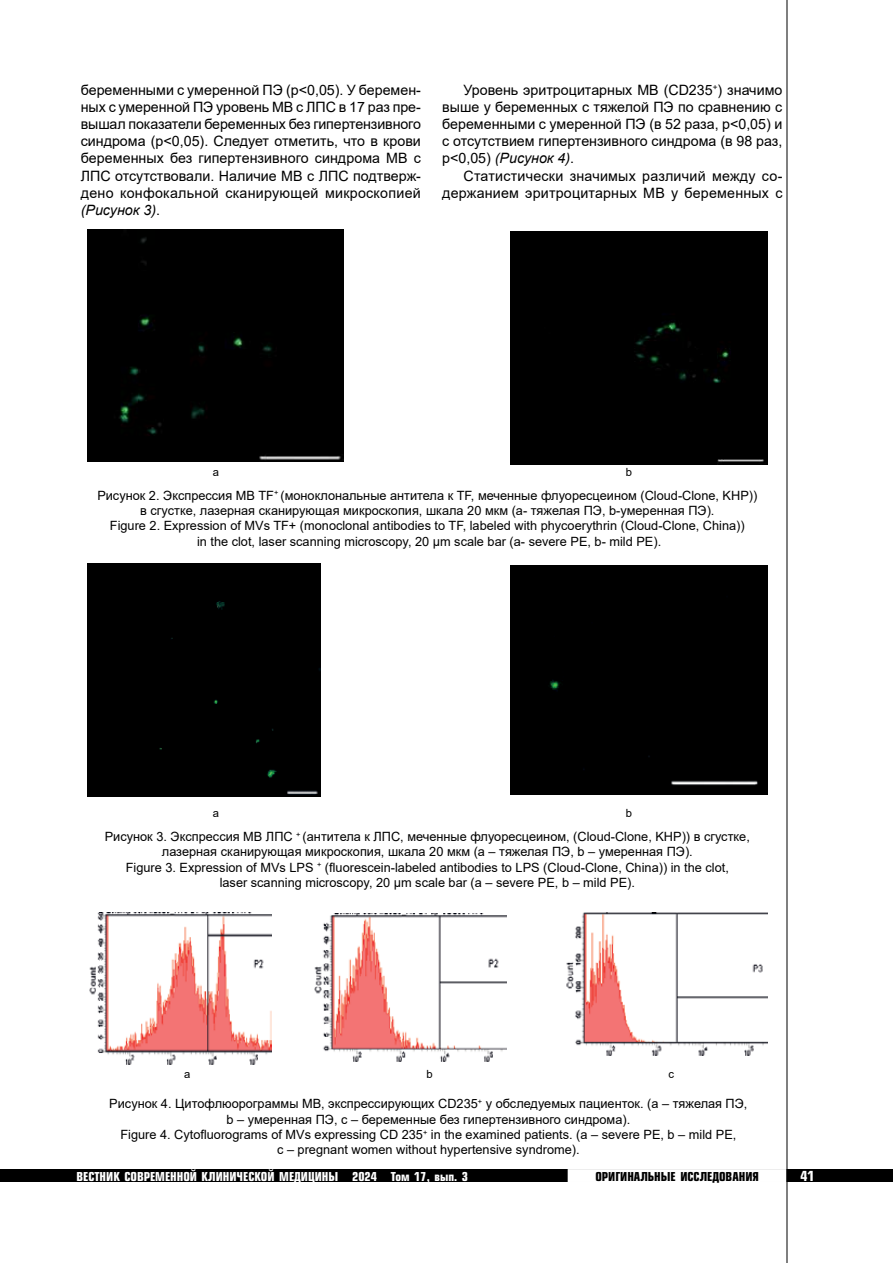
<style>
.page{position:relative;width:893px;height:1263px;background:#fff}
.page>*{position:absolute;margin:0;border:0;box-sizing:border-box;transform-origin:0 0}
.t1{font:14.25px/17.1px "Arial";letter-spacing:.015em;color:#000;text-align:justify}
.t2{font:700 13.5px "Europe Cond";color:#fff}
.t3{font:12.75px/15.3px "Arial";color:#000;text-align:center}
.t4{font:700 12px "Europe Cond";color:#fff}
.t5{font:700 12px "Europe Cond";color:#000}
.t6{font:11.25px "Arial";color:#000}
.s1{font-style:italic}
</style>
<div class="page">
<div style="left:0;top:1169px;width:893px;height:13px;background:#000"></div>
<div style="left:568px;top:1169px;width:218px;height:13px;background:#fff;border:2px solid #fff"></div>
<hr style="left:787px;top:0;width:1px;height:1263px;background:#000">
<div style="left:510px;top:232px;width:258px;height:233px;background:#000"></div>
<div style="left:87px;top:229px;width:256px;height:233px;background:#000"></div>
<div style="left:87px;top:563px;width:233px;height:234px;background:#000"></div>
<div style="left:510px;top:566px;width:258px;height:229px;background:#000"></div>
<img style="left:89px;top:912px;width:182px;height:152px">
<img style="left:314px;top:913px;width:192px;height:148px">
<img style="left:566px;top:912px;width:201px;height:144px">
<p class="t1" style="left:81px;top:81px;width:342px">беременными с умеренной ПЭ (p&lt;0,05). У беремен&shy;ных с умеренной ПЭ уровень МВ с ЛПС в 17 раз пре&shy;вышал показатели беременных без гипертензивного синдрома (p&lt;0,05). Следует отметить, что в крови беременных без гипертензивного синдрома МВ с ЛПС отсутствовали. Наличие МВ с ЛПС подтверж&shy;дено конфокальной сканирующей микроскопией <span class="s1">(Рисунок 3)</span>.</p>
<p class="t1" style="left:442px;top:81px;width:342px;text-indent:21px">Уровень эритроцитарных МВ (CD235<sup>+</sup>) значимо выше у беременных с тяжелой ПЭ по сравнению с беременными с умеренной ПЭ (в 52 раза, p&lt;0,05) и с отсутствием гипертензивного синдрома (в 98 раз, p&lt;0,05) <span class="s1">(Рисунок 4)</span>.</p>
<p class="t1" style="left:442px;top:167px;width:342px;text-align:right">Статистически значимых различий между со&shy;держанием эритроцитарных МВ у беременных с</p>
<p class="t6" style="left:213px;top:464px;width:8px">a</p>
<p class="t6" style="left:626px;top:464px;width:8px">b</p>
<p class="t3" style="left:97px;top:487px;width:661px">Рисунок 2. Экспрессия МВ ТF<sup>+</sup> (моноклональные антитела к ТF, меченные флуоресцеином (Cloud-Clone, KHP)) в сгустке, лазерная сканирующая микроскопия, шкала 20 мкм (а- тяжелая ПЭ, b-умеренная ПЭ).<br>Figure 2. Expression of MVs TF+ (monoclonal antibodies to TF, labeled with phycoerythrin (Cloud-Clone, China))<br>in the clot, laser scanning microscopy, 20 μm scale bar (a- severe PE, b- mild PE).</p>
<p class="t6" style="left:213px;top:805px;width:8px">a</p>
<p class="t6" style="left:626px;top:805px;width:8px">b</p>
<p class="t3" style="left:105px;top:829px;width:647px">Рисунок 3. Экспрессия МВ ЛПС <sup>+</sup> (антитела к ЛПС, меченные флуоресцеином, (Cloud-Clone, KHP)) в сгустке, лазерная сканирующая микроскопия, шкала 20 мкм (а – тяжелая ПЭ, b – умеренная ПЭ).<br>Figure 3. Expression of MVs LPS <sup>+</sup> (fluorescein-labeled antibodies to LPS (Cloud-Clone, China)) in the clot,<br>laser scanning microscopy, 20 μm scale bar (a – severe PE, b – mild PE).</p>
<p class="t6" style="left:184px;top:1066px;width:8px">a</p>
<p class="t6" style="left:427px;top:1066px;width:8px">b</p>
<p class="t6" style="left:669px;top:1066px;width:7px">c</p>
<p class="t3" style="left:109px;top:1096px;width:640px">Рисунок 4. Цитофлюорограммы МВ, экспрессирующих CD235<sup>+</sup> у обследуемых пациенток. (а – тяжелая ПЭ, b – умеренная ПЭ, c – беременные без гипертензивного синдрома).<br>Figure 4. Cytofluorograms of MVs expressing CD 235<sup>+</sup> in the examined patients. (a – severe PE, b – mild PE,<br>c – pregnant women without hypertensive syndrome).</p>
<p class="t4" style="left:77px;top:1168px;width:393px">ВЕСТНИК СОВРЕМЕННОЙ КЛИНИЧЕСКОЙ МЕДИЦИНЫ 2024 Том 17, вып. 3</p>
<p class="t5" style="left:595px;top:1168px;width:165px">ОРИГИНАЛЬНЫЕ ИССЛЕДОВАНИЯ</p>
<p class="t2" style="left:801px;top:1167px;width:15px">41</p>
</div>
